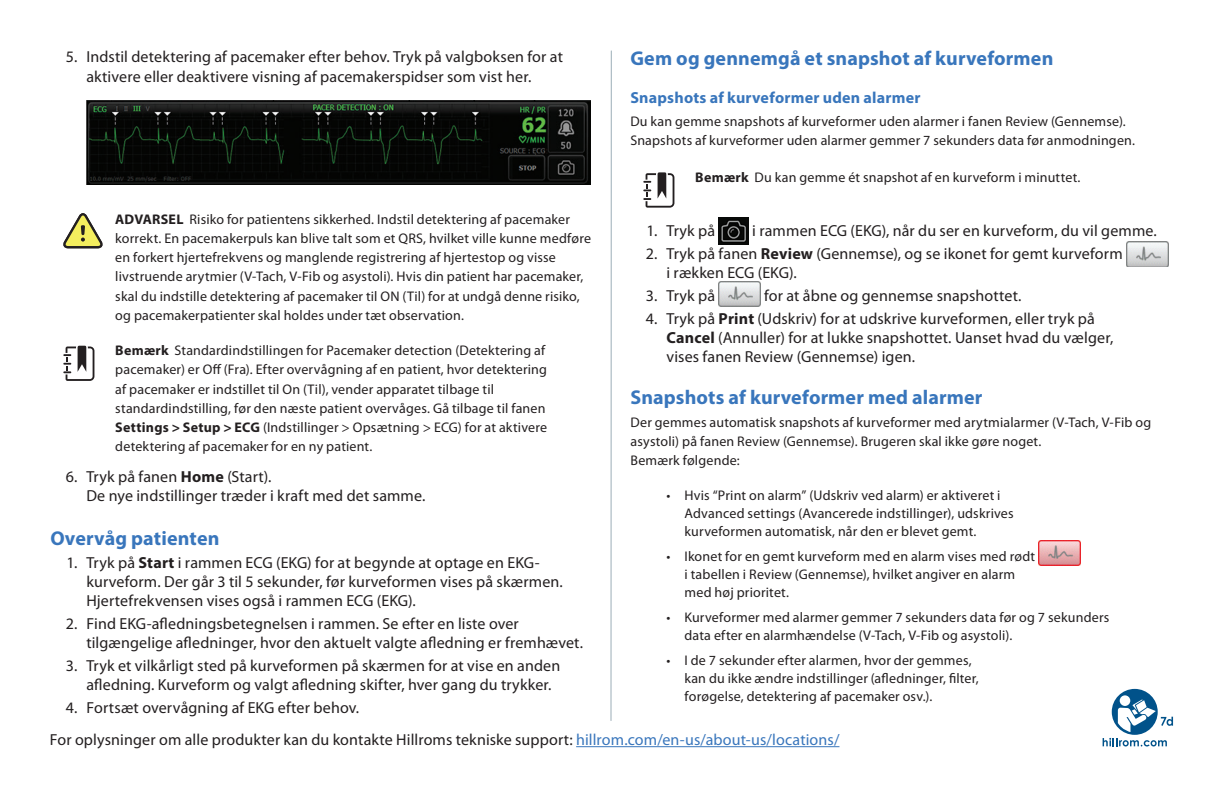
<style>
.page{position:relative;width:1224px;height:792px;background:#fff}
.page>*{position:absolute;margin:0;border:0;box-sizing:border-box;transform-origin:0 0}
.t1{font:700 20px "Myriad Pro";letter-spacing:.005em;color:#3976bc}
.t2{font:16px/19.2px "Myriad Pro";letter-spacing:.01em;color:#231f20}
.t3{font:700 16px "Myriad Pro";letter-spacing:.015em;color:#3976bc}
.t4{font:14px/19.2px "Myriad Pro";letter-spacing:.015em;color:#231f20}
.s1{font-weight:700}
.s2{color:#3976bc}
</style>
<div class="page">
<hr style="left:611px;top:51px;width:1px;height:670px;background:#9badb7">
<hr style="left:576px;top:746px;width:263px;height:1px;background:#3976bc">
<img style="left:86px;top:100px;width:504px;height:84px">
<svg style="left:63px;top:213px;width:40px;height:35px"></svg>
<svg style="left:63px;top:346px;width:31px;height:35px"></svg>
<img style="left:719px;top:217px;width:30px;height:27px">
<img style="left:1126px;top:241px;width:42px;height:26px">
<img style="left:719px;top:281px;width:42px;height:26px">
<img style="left:1038px;top:540px;width:42px;height:26px">
<svg style="left:643px;top:172px;width:31px;height:36px"></svg>
<svg style="left:1103px;top:689px;width:70px;height:57px"></svg>
<p class="t2" style="left:86px;top:48px;width:478px;text-indent:-20px">5. Indstil detektering af pacemaker efter behov. Tryk på valgboksen for at aktivere eller deaktivere visning af pacemakerspidser som vist her.</p>
<p class="t4" style="left:115px;top:210px;width:477px"><span class="s1">ADVARSEL</span> Risiko for patientens sikkerhed. Indstil detektering af pacemaker korrekt. En pacemakerpuls kan blive talt som et QRS, hvilket ville kunne medføre en forkert hjertefrekvens og manglende registrering af hjertestop og visse livstruende arytmier (V-Tach, V-Fib og asystoli). Hvis din patient har pacemaker, skal du indstille detektering af pacemaker til ON (Til) for at undgå denne risiko, og pacemakerpatienter skal holdes under tæt observation.</p>
<p class="t4" style="left:115px;top:341px;width:433px"><span class="s1">Bemærk</span> Standardindstillingen for Pacemaker detection (Detektering af pacemaker) er Off (Fra). Efter overvågning af en patient, hvor detektering af pacemaker er indstillet til On (Til), vender apparatet tilbage til standardindstilling, før den næste patient overvåges. Gå tilbage til fanen <span class="s1">Settings &gt; Setup &gt; ECG</span> (Indstillinger &gt; Opsætning &gt; ECG) for at aktivere detektering af pacemaker for en ny patient.</p>
<p class="t2" style="left:86px;top:467px;width:341px;text-indent:-21px">6. Tryk på fanen <span class="s1">Home</span> (Start).<br>De nye indstillinger træder i kraft med det samme.</p>
<h1 class="t1" style="left:50px;top:525px;width:171px">Overvåg patienten</h1>
<p class="t2" style="left:86px;top:553px;width:478px;text-indent:-20px">1. Tryk på <span class="s1">Start</span> i rammen ECG (EKG) for at begynde at optage en EKG&shy;kurveform. Der går 3 til 5 sekunder, før kurveformen vises på skærmen.<br>Hjertefrekvensen vises også i rammen ECG (EKG).</p>
<p class="t2" style="left:86px;top:615px;width:498px;text-indent:-21px">2. Find EKG-afledningsbetegnelsen i rammen. Se efter en liste over tilgængelige afledninger, hvor den aktuelt valgte afledning er fremhævet.</p>
<p class="t2" style="left:86px;top:657px;width:475px;text-indent:-21px">3. Tryk et vilkårligt sted på kurveformen på skærmen for at vise en anden afledning. Kurveform og valgt afledning skifter, hver gang du trykker.</p>
<p class="t2" style="left:66px;top:699px;width:295px">4. Fortsæt overvågning af EKG efter behov.</p>
<h1 class="t1" style="left:630px;top:46px;width:425px">Gem og gennemgå et snapshot af kurveformen</h1>
<p class="t3" style="left:630px;top:88px;width:292px">Snapshots af kurveformer uden alarmer</p>
<p class="t4" style="left:630px;top:112px;width:506px">Du kan gemme snapshots af kurveformer uden alarmer i fanen Review (Gennemse).<br>Snapshots af kurveformer uden alarmer gemmer 7 sekunders data før anmodningen.</p>
<p class="t4" style="left:695px;top:168px;width:387px"><span class="s1">Bemærk</span> Du kan gemme ét snapshot af en kurveform i minuttet.</p>
<p class="t2" style="left:647px;top:222px;width:70px">1. Tryk på</p>
<p class="t2" style="left:752px;top:222px;width:406px">i rammen ECG (EKG), når du ser en kurveform, du vil gemme.</p>
<p class="t2" style="left:667px;top:244px;width:458px;text-indent:-21px">2. Tryk på fanen <span class="s1">Review</span> (Gennemse), og se ikonet for gemt kurveform i rækken ECG (EKG).</p>
<p class="t2" style="left:646px;top:286px;width:71px">3. Tryk på</p>
<p class="t2" style="left:764px;top:286px;width:259px">for at åbne og gennemse snapshottet.</p>
<p class="t2" style="left:667px;top:309px;width:448px;text-indent:-21px">4. Tryk på <span class="s1">Print</span> (Udskriv) for at udskrive kurveformen, eller tryk på<br><span class="s1">Cancel</span> (Annuller) for at lukke snapshottet. Uanset hvad du vælger, vises fanen Review (Gennemse) igen.</p>
<h1 class="t1" style="left:631px;top:384px;width:353px">Snapshots af kurveformer med alarmer</h1>
<p class="t4" style="left:631px;top:413px;width:522px">Der gemmes automatisk snapshots af kurveformer med arytmialarmer (V-Tach, V-Fib og asystoli) på fanen Review (Gennemse). Brugeren skal ikke gøre noget.<br>Bemærk følgende:</p>
<p class="t4" style="left:685px;top:486px;width:331px;line-height:18px;text-indent:-18px">• Hvis “Print on alarm” (Udskriv ved alarm) er aktiveret i<br>Advanced settings (Avancerede indstillinger), udskrives kurveformen automatisk, når den er blevet gemt.</p>
<p class="t4" style="left:685px;top:547px;width:352px;line-height:18px;text-indent:-18px">• Ikonet for en gemt kurveform med en alarm vises med rødt i tabellen i Review (Gennemse), hvilket angiver en alarm med høj prioritet.</p>
<p class="t4" style="left:685px;top:609px;width:426px;line-height:18px;text-indent:-18px">• Kurveformer med alarmer gemmer 7 sekunders data før og 7 sekunders data efter en alarmhændelse (V-Tach, V-Fib og asystoli).</p>
<p class="t4" style="left:685px;top:652px;width:296px;line-height:18px;text-indent:-18px">• I de 7 sekunder efter alarmen, hvor der gemmes, kan du ikke ændre indstillinger (afledninger, filter, forøgelse, detektering af pacemaker osv.).</p>
<p class="t2" style="left:50px;top:730px;width:791px">For oplysninger om alle produkter kan du kontakte Hillroms tekniske support: <span class="s2">hillrom.com/en-us/about-us/locations/</span></p>
</div>
